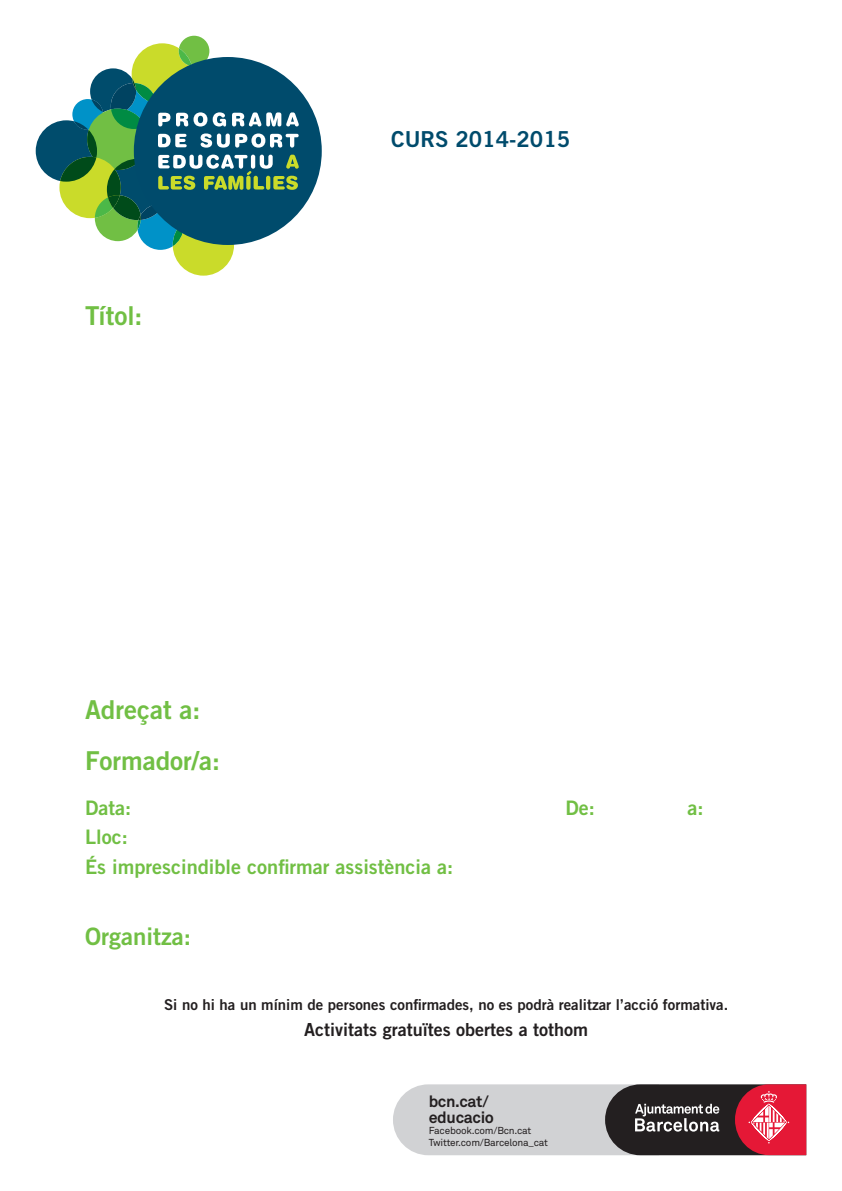
<style>
.page{position:relative;width:842px;height:1191px;background:#fff}
.page>*{position:absolute;margin:0;border:0;box-sizing:border-box;transform-origin:0 0}
.t1{font:26px "Trade Gothic LT Std Bd 2";color:#71bf44}
.t2{font:24px "Trade Gothic LT Std Bd 2";color:#71bf44}
.t3{font:22px "Trade Gothic LT Std Bd 2";color:#004b6c}
.t4{font:20px/29.7px "Trade Gothic LT Std Bd 2";color:#71bf44}
.t5{font:18px "Trade Gothic LT Std Bd 2";color:#231f20}
.t6{font:700 16px/16px "Akkurat Std";letter-spacing:-.02em;color:#231f20}
.t7{font:15px "Trade Gothic LT Std Bd 2";color:#231f20}
.t8{font:10px/12px "Akkurat Std";letter-spacing:-.02em;color:#231f20}
</style>
<div class="page">
<div style="left:134px;top:57px;width:188px;height:188px;background:#004b6c;border-radius:50%"></div>
<svg style="left:36px;top:36px;width:263px;height:240px"></svg>
<svg style="left:393px;top:1084px;width:413px;height:71px;background:#a5898f"></svg>
<h1 class="t1" style="left:85px;top:299px;width:59px">Títol:</h1>
<h1 class="t1" style="left:85px;top:694px;width:117px">Adreçat a:</h1>
<h1 class="t1" style="left:85px;top:745px;width:137px">Formador/a:</h1>
<h3 class="t3" style="left:391px;top:125px;width:181px">CURS 2014-2015</h3>
<h3 class="t4" style="left:85px;top:792px;width:48px">Data:</h3>
<h3 class="t4" style="left:566px;top:792px;width:31px">De:</h3>
<h3 class="t4" style="left:687px;top:792px;width:18px">a:</h3>
<h3 class="t4" style="left:85px;top:822px;width:370px">Lloc:<br>És imprescindible confirmar assistència a:</h3>
<h2 class="t2" style="left:85px;top:921px;width:107px">Organitza:</h2>
<p class="t7" style="left:164px;top:995px;width:566px">Si no hi ha un mínim de persones confirmades, no es podrà realitzar l’acció formativa.</p>
<p class="t5" style="left:304px;top:1018px;width:285px">Activitats gratuïtes obertes a tothom</p>
<p class="t6" style="left:429px;top:1092px;width:67px">bcn.cat/ educacio</p>
<p class="t8" style="left:429px;top:1124px;width:121px">Facebook.com/Bcn.cat<br>Twitter.com/Barcelona_cat</p>
</div>
